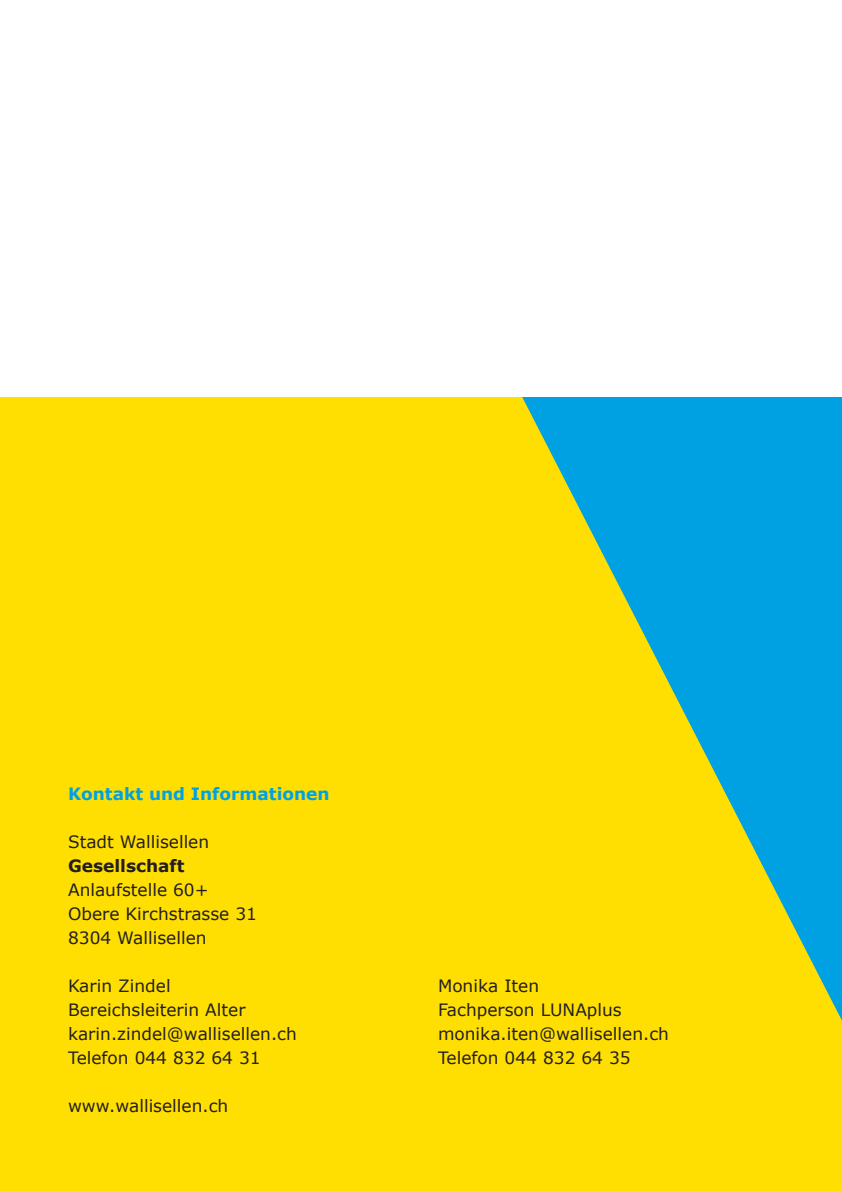
<style>
.page{position:relative;width:842px;height:1191px;background:#fff}
.page>*{position:absolute;margin:0;border:0;box-sizing:border-box;transform-origin:0 0}
._3_Lauftext{font:17px "Verdana";color:#231f20}
._1_3_H3{font:700 17px "Verdana";color:#00a1e3}
._3_Lauftext-2{font:700 17px "Verdana";color:#231f20}
</style>
<div class="page">
<div style="left:0;top:397px;width:842px;height:794px;background:#ffdf01"></div>
<svg style="left:522px;top:397px;width:320px;height:623px"></svg>
<p class="_1_3_H3" style="left:68px;top:782px;width:263px">Kontakt und Informationen</p>
<p class="_3_Lauftext" style="left:68px;top:830px;width:143px">Stadt Wallisellen</p>
<p class="_3_Lauftext-2" style="left:68px;top:854px;width:118px">Gesellschaft</p>
<p class="_3_Lauftext" style="left:68px;top:878px;width:142px">Anlaufstelle 60+</p>
<p class="_3_Lauftext" style="left:68px;top:902px;width:190px">Obere Kirchstrasse 31</p>
<p class="_3_Lauftext" style="left:68px;top:926px;width:140px">8304 Wallisellen</p>
<p class="_3_Lauftext" style="left:68px;top:974px;width:104px">Karin Zindel</p>
<p class="_3_Lauftext" style="left:68px;top:998px;width:179px">Bereichsleiterin Alter</p>
<p class="_3_Lauftext" style="left:68px;top:1022px;width:230px">karin.zindel@wallisellen.ch</p>
<p class="_3_Lauftext" style="left:68px;top:1046px;width:194px">Telefon 044 832 64 31</p>
<p class="_3_Lauftext" style="left:68px;top:1094px;width:162px">www.wallisellen.ch</p>
<p class="_3_Lauftext" style="left:438px;top:974px;width:103px">Monika Iten</p>
<p class="_3_Lauftext" style="left:438px;top:998px;width:185px">Fachperson LUNAplus</p>
<p class="_3_Lauftext" style="left:438px;top:1022px;width:232px">monika.iten@wallisellen.ch</p>
<p class="_3_Lauftext" style="left:438px;top:1046px;width:194px">Telefon 044 832 64 35</p>
</div>
